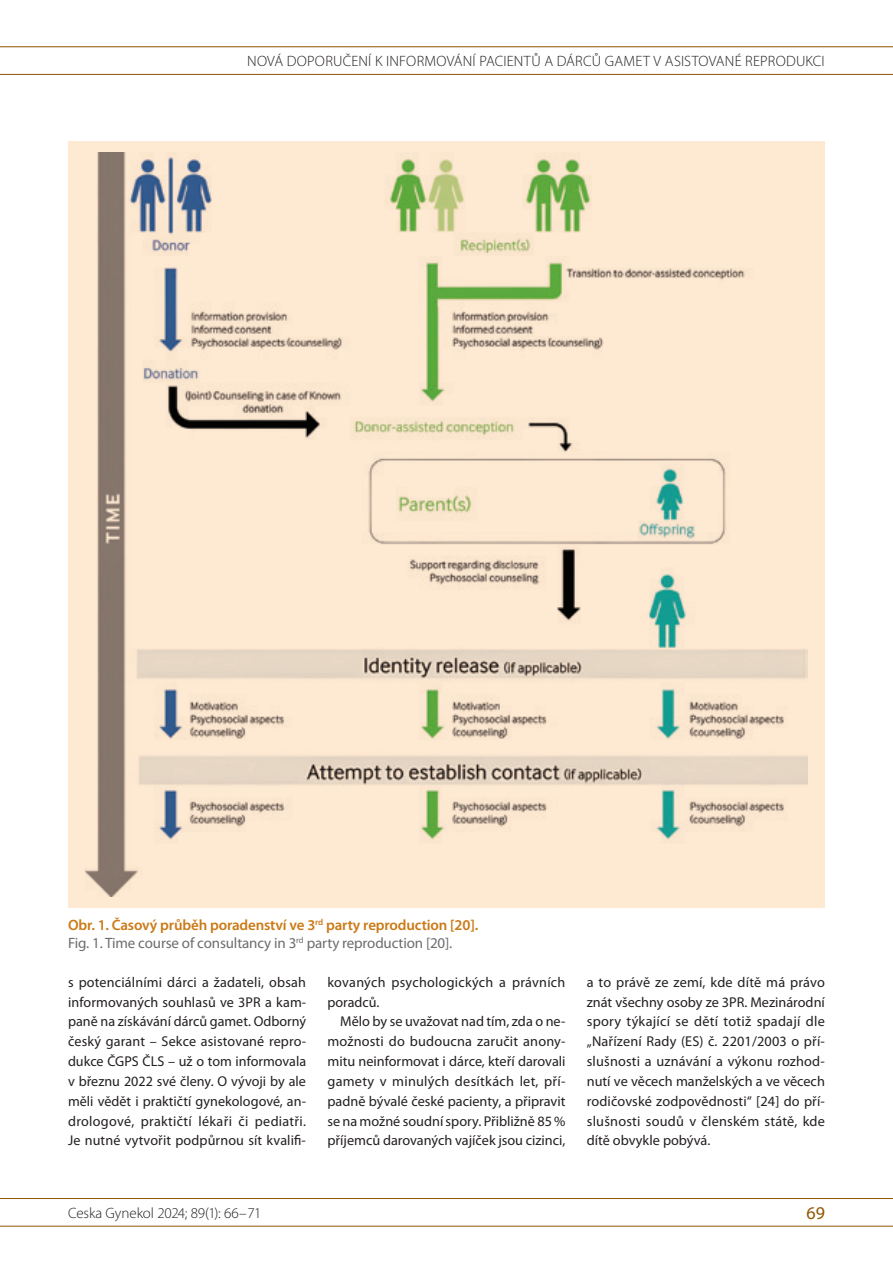
<style>
.page{position:relative;width:893px;height:1263px;background:#fff}
.page>*{position:absolute;margin:0;border:0;box-sizing:border-box;transform-origin:0 0}
.t1{font:18px "Myriad Pro";color:#905500}
.t2{font:600 15px/17.7px "Myriad Pro";letter-spacing:-.01em;color:#cb7a16}
.t3{font:300 15px "Myriad Pro";letter-spacing:.015em;color:#231f20}
.t4{font:300 15px "Myriad Pro";letter-spacing:-.015em;color:#231f20}
.t5{font:14.25px/19.8px "Myriad Pro";letter-spacing:.01em;color:#231f20;text-align:justify}
.s1{font-weight:400;color:#6c6d70}
</style>
<div class="page">
<hr style="left:0;top:46px;width:893px;height:1px;background:#905500">
<hr style="left:0;top:74px;width:893px;height:1px;background:#905500">
<hr style="left:0;top:1198px;width:893px;height:1px;background:#905500">
<hr style="left:0;top:1226px;width:893px;height:1px;background:#905500">
<div style="left:68px;top:141px;width:757px;height:767px;background:#fee9d2"></div>
<img style="left:85px;top:153px;width:723px;height:743px">
<p class="t3" style="left:247px;top:53px;width:579px">NOVÁ DOPORUČEN Í K IN FORMOVÁN Í PACIENTŮ A DÁRCŮ GAMET V ASISTOVAN É REPRODUKCI</p>
<p class="t2" style="left:68px;top:915px;width:412px">Obr. 1. Časový průběh poradenství ve 3<sup>rd</sup> party reproduction [20].<br><span class="s1">Fig. 1. Time course of consultancy in 3</span><sup>rd</sup> <span class="s1">party reproduction [20].</span></p>
<p class="t5" style="left:68px;top:972px;width:240px">s potenciálními dárci a žadateli, obsah informovaných souhlasů ve 3PR a kam&shy;paně na získávání dárců gamet. Odborný český garant – Sekce asistované repro&shy;dukce ČGPS ČLS – už o tom informovala v březnu 2022 své členy. O vývoji by ale měli vědět i praktičtí gynekologové, an&shy;drologové, praktičtí lékaři či pediatři.<br>Je nutné vytvořit podpůrnou sít kvalifi-</p>
<p class="t5" style="left:327px;top:972px;width:239px">kovaných psychologických a právních poradců.</p>
<p class="t5" style="left:327px;top:1011px;width:240px;text-indent:13px">Mělo by se uvažovat nad tím, zda o ne&shy;možnosti do budoucna zaručit anony&shy;mitu neinformovat i dárce, kteří darovali gamety v minulých desítkách let, pří&shy;padně bývalé české pacienty, a připravit se na možné soudní spory. Přibližně 85 % příjemců darovaných vajíček jsou cizinci,</p>
<p class="t5" style="left:587px;top:972px;width:240px">a to právě ze zemí, kde dítě má právo znát všechny osoby ze 3PR. Mezinárodní spory týkající se dětí totiž spadají dle „Nařízení Rady (ES) č. 2201/2003 o pří&shy;slušnosti a uznávání a výkonu rozhod&shy;nutí ve věcech manželských a ve věcech rodičovské zodpovědnosti“ [24] do pří&shy;slušnosti soudů v členském státě, kde dítě obvykle pobývá.</p>
<p class="t4" style="left:68px;top:1205px;width:195px">CESKA GYNEKOL 2024; 89(1): 66–71</p>
<p class="t1" style="left:806px;top:1202px;width:20px">69</p>
</div>
